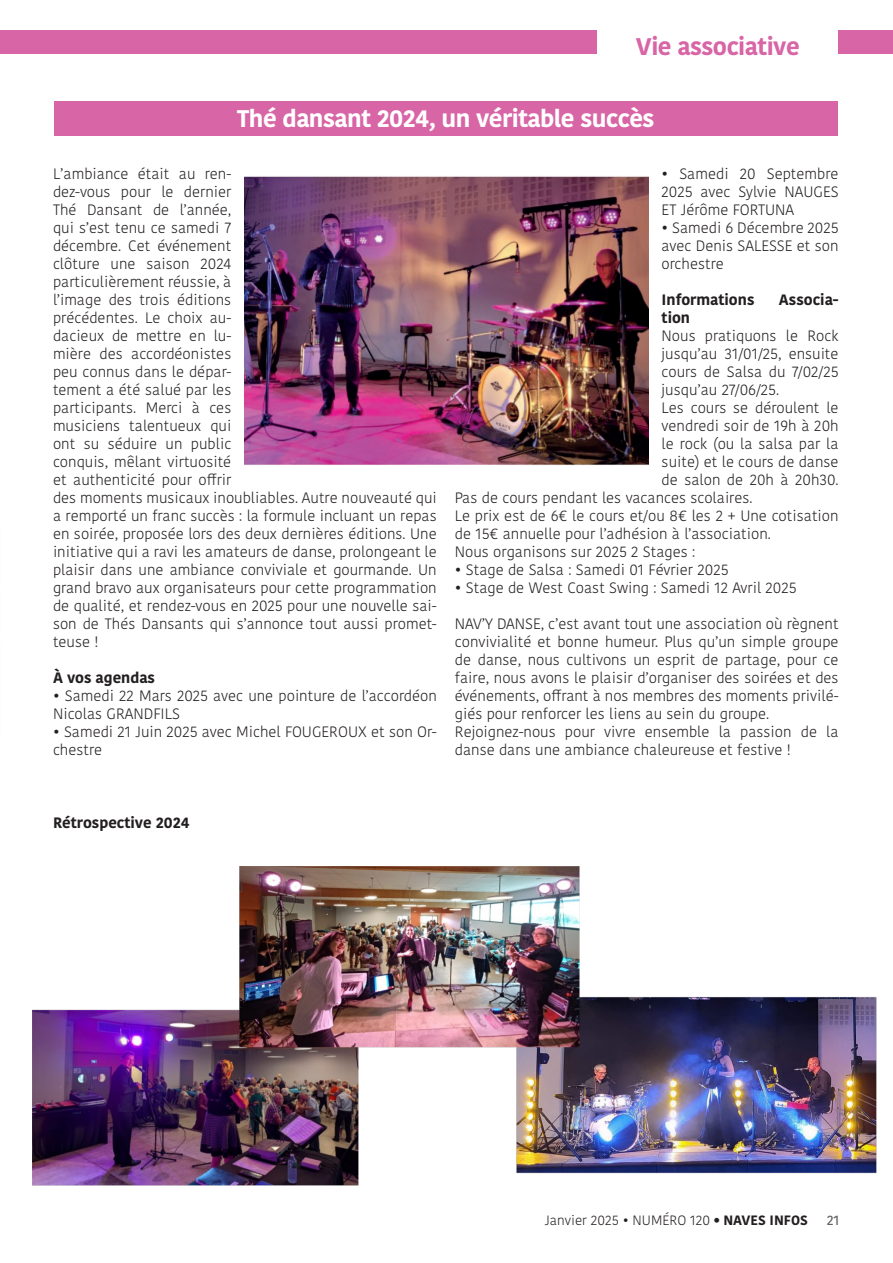
<style>
.page{position:relative;width:893px;height:1263px;background:#fff}
.page>*{position:absolute;margin:0;border:0;box-sizing:border-box;transform-origin:0 0}
.t1{font:700 24px "Kohinoor Bangla";letter-spacing:-.02em;color:#fff}
.t2{font:700 24px "Kohinoor Bangla";letter-spacing:-.02em;color:#d865a6}
.t3{font:300 15px/18px "Kohinoor Bangla";color:#231f20}
.t4{font:700 15px "Kohinoor Bangla";color:#231f20}
.t5{font:300 13.5px "Kohinoor Bangla";color:#231f20}
.t6{font:500 13.5px "Kohinoor Bangla";color:#636366}
.s1{font-family:"DIN Alternate";font-weight:700}
.s2{font-weight:700}
</style>
<div class="page">
<div style="left:0;top:30px;width:893px;height:24px;background:#d865a6"></div>
<div style="left:597px;top:20px;width:241px;height:44px;background:#fff"></div>
<div style="left:54px;top:102px;width:784px;height:34px;background:#d865a6"></div>
<img style="left:244px;top:176px;width:405px;height:290px">
<img style="left:33px;top:866px;width:844px;height:320px">
<p class="t2" style="left:636px;top:25px;width:165px">Vie associative</p>
<p class="t1" style="left:237px;top:98px;width:419px">Thé dansant 2024, un véritable succès</p>
<p class="t3" style="left:53px;top:164px;width:385px">L’ambiance était au ren-<br>dez-vous pour le dernier<br>Thé Dansant de l’année,<br>qui s’est tenu ce samedi 7<br>décembre. Cet événement<br>clôture une saison 2024<br>particulièrement réussie, à<br>l’image des trois éditions<br>précédentes. Le choix au-<br>dacieux de mettre en lu-<br>mière des accordéonistes<br>peu connus dans le dépar-<br>tement a été salué par les<br>participants. Merci à ces<br>musiciens talentueux qui<br>ont su séduire un public<br>conquis, mêlant virtuosité<br>et authenticité pour offrir<br>des moments musicaux inoubliables. Autre nouveauté qui a remporté un franc succès : la formule incluant un repas en soirée, proposée lors des deux dernières éditions. Une initiative qui a ravi les amateurs de danse, prolongeant le plaisir dans une ambiance conviviale et gourmande. Un grand bravo aux organisateurs pour cette programmation de qualité, et rendez-vous en 2025 pour une nouvelle sai&shy;son de Thés Dansants qui s’annonce tout aussi promet&shy;teuse !</p>
<p class="t4" style="left:53px;top:664px;width:104px">À vos agendas</p>
<p class="t3" style="left:53px;top:686px;width:385px">• Samedi 22 Mars 2025 avec une pointure de l’accordéon<br>Nicolas GRANDFILS</p>
<p class="t3" style="left:53px;top:722px;width:385px">• Samedi 21 Juin 2025 avec Michel FOUGEROUX et son Or&shy;chestre</p>
<p class="t3" style="left:662px;top:164px;width:178px;text-align:justify">• Samedi 20 Septembre 2025 avec Sylvie NAUGES ET Jérôme FORTUNA</p>
<p class="t3" style="left:662px;top:218px;width:178px;text-align:justify">• Samedi 6 Décembre 2025 avec Denis SALESSE et son orchestre</p>
<p class="t4" style="left:662px;top:286px;width:94px">Informations</p>
<p class="t4" style="left:779px;top:286px;width:61px">Associa-</p>
<p class="t4" style="left:662px;top:304px;width:30px">tion</p>
<p class="t3" style="left:662px;top:326px;width:178px;text-align:justify">Nous pratiquons le Rock jusqu’au 31/01/25, ensuite cours de Salsa du 7/02/25 jusqu’au 27/06/25.</p>
<p class="t3" style="left:662px;top:398px;width:178px">Les cours se déroulent le</p>
<p class="t3" style="left:662px;top:416px;width:178px">vendredi soir de 19h à 20h</p>
<p class="t3" style="left:662px;top:434px;width:179px">le rock (ou la salsa par la</p>
<p class="t3" style="left:662px;top:452px;width:178px">suite) et le cours de danse</p>
<p class="t3" style="left:662px;top:470px;width:178px">de salon de 20h à 20h30.</p>
<p class="t3" style="left:455px;top:488px;width:299px">Pas de cours pendant les vacances scolaires.</p>
<p class="t3" style="left:455px;top:506px;width:385px">Le prix est de 6€ le cours et/ou 8€ les 2 + Une cotisation de 15€ annuelle pour l’adhésion à l’association.</p>
<p class="t3" style="left:455px;top:542px;width:242px">Nous organisons sur 2025 2 Stages :</p>
<p class="t3" style="left:455px;top:560px;width:275px">• Stage de Salsa : Samedi 01 Février 2025</p>
<p class="t3" style="left:455px;top:578px;width:343px">• Stage de West Coast Swing : Samedi 12 Avril 2025</p>
<p class="t3" style="left:455px;top:614px;width:385px;text-align:justify">NAV’Y DANSE, c’est avant tout une association où règnent convivialité et bonne humeur. Plus qu’un simple groupe de danse, nous cultivons un esprit de partage, pour ce faire, nous avons le plaisir d’organiser des soirées et des événements, offrant à nos membres des moments privilé&shy;giés pour renforcer les liens au sein du groupe.</p>
<p class="t3" style="left:455px;top:722px;width:385px">Rejoignez-nous pour vivre ensemble la passion de la danse dans une ambiance chaleureuse et festive !</p>
<p class="t4" style="left:53px;top:809px;width:138px">Rétrospective 2024</p>
<p class="t5" style="left:545px;top:1210px;width:265px">Janvier 2025 • NUMÉRO 120 <span class="s1">•</span> <span class="s2">NAVES INFOS</span></p>
<p class="t6" style="left:827px;top:1209px;width:14px">21</p>
</div>
